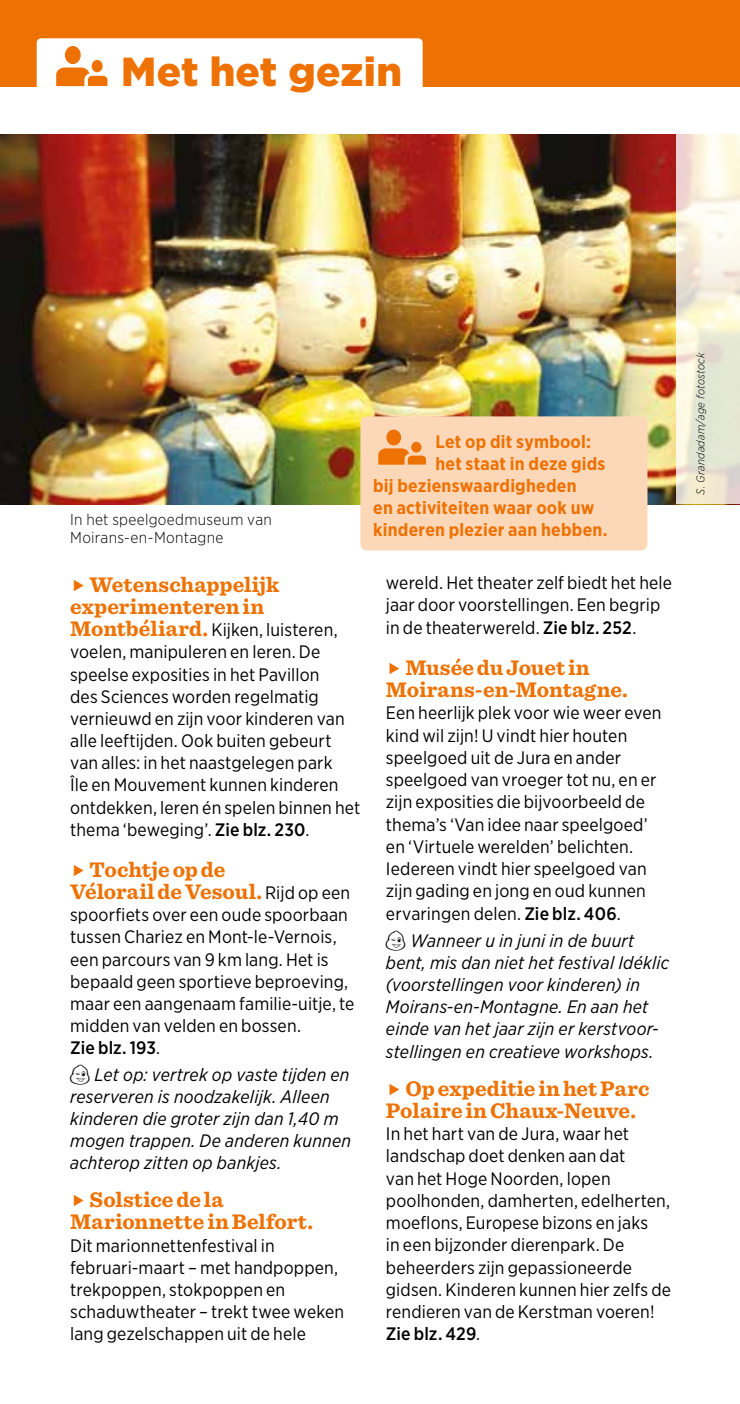
<style>
.page{position:relative;width:740px;height:1404px;background:#fff}
.page>*{position:absolute;margin:0;border:0;box-sizing:border-box;transform-origin:0 0}
.t1{font:900 40.5px "Gotham";letter-spacing:.005em;color:#ee7203}
.t2{font:700 22.05px/22.1px "Sentinel";color:#ee7203}
.t3{font:18px/22.1px "Gotham Narrow";letter-spacing:.01em;color:#000}
.t4{font:italic 18px/22.3px "Gotham Narrow";letter-spacing:.01em;color:#000}
.t5{font:700 18px "Gotham Narrow";letter-spacing:.015em;color:#ee7203}
.t6{font:300 15.75px/18px "Gotham Narrow";letter-spacing:.02em;color:#000}
.t7{font:italic 300 11.25px "Gotham Narrow";letter-spacing:.02em;color:#000}
.s1{font-family:"Sentinel";font-weight:700;font-size:22.05px;color:#ee7203}
.s2{font-weight:500}
.s3{font-family:"Gotham Narrow";font-weight:400;font-size:18px;color:#000}
.s4{font-family:"Michelin";font-style:normal}
</style>
<div class="page">
<img style="left:0;top:134px;width:676px;height:370px">
<svg style="left:676px;top:134px;width:64px;height:370px;background:#f1ecdb"></svg>
<div style="left:0;top:0;width:740px;height:86px;background:#ee7203"></div>
<svg style="left:37px;top:38px;width:386px;height:49px;background:#fdf6ef"></svg>
<div style="left:360px;top:416px;width:287px;height:134px;background:#fcd8b9;border-radius:6px"></div>
<div style="left:386px;top:429px;width:15px;height:16px;background:#ee7203;border-radius:50%"></div>
<div style="left:411px;top:442px;width:10px;height:10px;background:#ee7203;border-radius:50%"></div>
<svg style="left:378px;top:448px;width:48px;height:16px"></svg>
<h1 class="t1" style="left:121px;top:44px;width:282px">Met het gezin</h1>
<p class="t6" style="left:70px;top:510px;width:203px">In het speelgoedmuseum van<br>Moirans-en-Montagne</p>
<p class="t2" style="left:70px;top:572px;width:211px;text-indent:19px">Wetenschappelijk experimenteren in</p>
<p class="t3" style="left:70px;top:618px;width:292px"><span class="s1">Montbéliard.</span> Kijken, luisteren, voelen, manipuleren en leren. De speelse exposities in het Pavillon<br>des Sciences worden regelmatig vernieuwd en zijn voor kinderen van alle leeftijden. Ook buiten gebeurt van alles: in het naastgelegen park<br>Île en Mouvement kunnen kinderen ontdekken, leren én spelen binnen het thema ‘beweging’. <span class="s2">Zie blz. 230</span>.</p>
<p class="t2" style="left:70px;top:857px;width:281px;text-indent:19px">Tochtje op de<br>Vélorail de Vesoul. <span class="s3">Rijd op een</span></p>
<p class="t3" style="left:70px;top:903px;width:286px">spoorfiets over een oude spoorbaan tussen Chariez en Mont-le-Vernois, een parcours van 9 km lang. Het is bepaald geen sportieve beproeving, maar een aangenaam familie-uitje, te midden van velden en bossen.<br><span class="s2">Zie blz. 193</span>.</p>
<p class="t4" style="left:70px;top:1063px;width:283px"><span class="s4">w</span> Let op: vertrek op vaste tijden en reserveren is noodzakelijk. Alleen kinderen die groter zijn dan 1,40 m mogen trappen. De anderen kunnen achterop zitten op bankjes.</p>
<p class="t2" style="left:70px;top:1187px;width:244px;text-indent:19px">Solstice de la<br>Marionnette in Belfort.</p>
<p class="t3" style="left:70px;top:1233px;width:275px">Dit marionnettenfestival in februari-maart – met handpoppen, trekpoppen, stokpoppen en schaduwtheater – trekt twee weken lang gezelschappen uit de hele</p>
<p class="t5" style="left:435px;top:430px;width:157px">Let op dit symbool:</p>
<p class="t5" style="left:435px;top:452px;width:171px">het staat in deze gids</p>
<p class="t5" style="left:373px;top:474px;width:205px">bij bezienswaardigheden</p>
<p class="t5" style="left:373px;top:496px;width:223px">en activiteiten waar ook uw</p>
<p class="t5" style="left:373px;top:517px;width:236px">kinderen plezier aan hebben.</p>
<p class="t3" style="left:386px;top:571px;width:288px">wereld. Het theater zelf biedt het hele jaar door voorstellingen. Een begrip in de theaterwereld. <span class="s2">Zie blz. 252</span>.</p>
<p class="t2" style="left:386px;top:655px;width:243px;text-indent:19px">Musée du Jouet in<br>Moirans-en-Montagne.</p>
<p class="t3" style="left:386px;top:701px;width:277px">Een heerlijk plek voor wie weer even kind wil zijn! U vindt hier houten speelgoed uit de Jura en ander speelgoed van vroeger tot nu, en er zijn exposities die bijvoorbeeld de thema’s ‘Van idee naar speelgoed’ en ‘Virtuele werelden’ belichten.<br>Iedereen vindt hier speelgoed van zijn gading en jong en oud kunnen ervaringen delen. <span class="s2">Zie blz. 406</span>.</p>
<p class="t4" style="left:386px;top:928px;width:285px"><span class="s4">w</span> Wanneer u in juni in de buurt bent, mis dan niet het festival Idéklic (voorstellingen voor kinderen) in Moirans-en-Montagne. En aan het einde van het jaar zijn er kerstvoor&shy;stellingen en creatieve workshops.</p>
<p class="t2" style="left:386px;top:1076px;width:265px;text-indent:19px">Op expeditie in het Parc<br>Polaire in Chaux-Neuve.</p>
<p class="t3" style="left:386px;top:1122px;width:287px">In het hart van de Jura, waar het landschap doet denken aan dat<br>van het Hoge Noorden, lopen poolhonden, damherten, edelherten, moeflons, Europese bizons en jaks<br>in een bijzonder dierenpark. De beheerders zijn gepassioneerde gidsen. Kinderen kunnen hier zelfs de rendieren van de Kerstman voeren!<br><span class="s2">Zie blz. 429</span>.</p>
<p class="t7" style="left:693px;top:494px;width:143px;rotate:-90deg">S. Grandadam/age fotostock</p>
</div>
